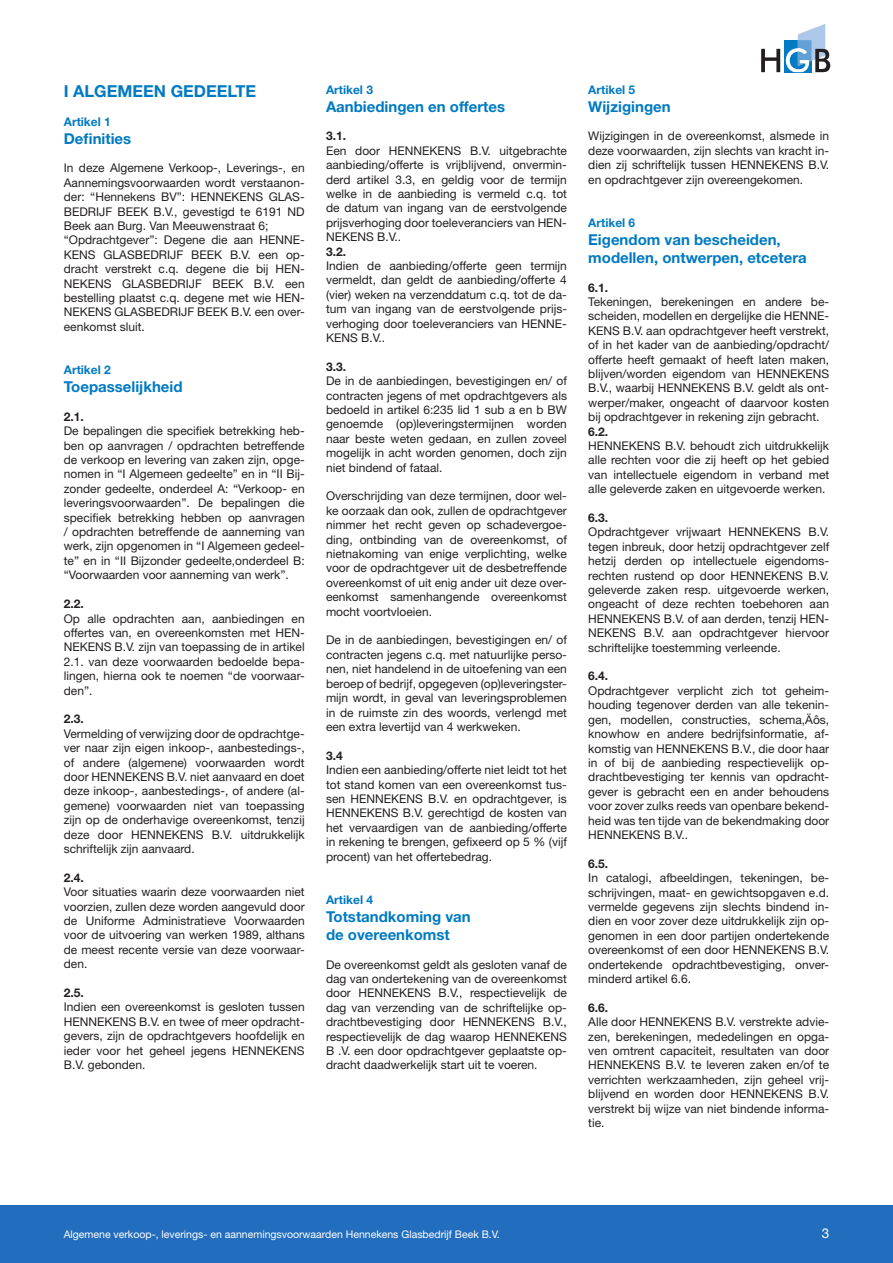
<style>
.page{position:relative;width:893px;height:1263px;background:#fff}
.page>*{position:absolute;margin:0;border:0;box-sizing:border-box;transform-origin:0 0}
.t1{font:700 16.5px "Helvetica Neue LT Std";color:#007ac2}
.t2{font:700 15px/18px "Helvetica Neue LT Std";color:#007ac2}
.t3{font:13.5px "Helvetica Neue LT Std";color:#fff}
.t4{font:12px/14.4px "Helvetica Neue LT Std";color:#231f20;text-align:justify}
.t5{font:700 12px "Helvetica Neue LT Std";color:#231f20}
.t6{font:700 12px "Helvetica Neue LT Std";color:#007ac2}
.t7{font:10.5px "Helvetica Neue LT Std";color:#fff}
</style>
<div class="page">
<div style="left:0;top:1205px;width:893px;height:58px;background:#226dbd"></div>
<div style="left:784px;top:40px;width:27px;height:32px;background:#007ac2"></div>
<svg style="left:761px;top:49px;width:19px;height:23px"></svg>
<svg style="left:786px;top:24px;width:44px;height:48px"></svg>
<h1 class="t1" style="left:64px;top:81px;width:194px">I ALGEMEEN GEDEELTE</h1>
<p class="t6" style="left:64px;top:114px;width:49px">Artikel 1</p>
<p class="t2" style="left:64px;top:129px;width:69px">Definities</p>
<p class="t4" style="left:64px;top:161px;width:242px;text-align:left">In deze Algemene Verkoop-, Leverings-, en Aannemingsvoorwaarden wordt verstaanon&shy;der: “Hennekens BV”: HENNEKENS GLAS-BEDRIJF BEEK B.V., gevestigd te 6191 ND Beek aan Burg. Van Meeuwenstraat 6; “Opdrachtgever”: Degene die aan HENNE-KENS GLASBEDRIJF BEEK B.V. een op&shy;dracht verstrekt c.q. degene die bij HEN-NEKENS GLASBEDRIJF BEEK B.V. een bestelling plaatst c.q. degene met wie HEN-NEKENS GLASBEDRIJF BEEK B.V. een over&shy;eenkomst sluit.</p>
<p class="t6" style="left:64px;top:362px;width:49px">Artikel 2</p>
<p class="t2" style="left:64px;top:377px;width:120px">Toepasselijkheid</p>
<p class="t5" style="left:64px;top:409px;width:22px">2.1.</p>
<p class="t4" style="left:64px;top:424px;width:242px">De bepalingen die specifiek betrekking heb&shy;ben op aanvragen / opdrachten betreffende de verkoop en levering van zaken zijn, opge&shy;nomen in “I Algemeen gedeelte” en in “II Bij&shy;zonder gedeelte, onderdeel A: “Verkoop- en leveringsvoorwaarden”. De bepalingen die specifiek betrekking hebben op aanvragen / opdrachten betreffende de aanneming van werk, zijn opgenomen in “I Algemeen gedeel&shy;te” en in “II Bijzonder gedeelte,onderdeel B: “Voorwaarden voor aanneming van werk”.</p>
<p class="t5" style="left:64px;top:596px;width:22px">2.2.</p>
<p class="t4" style="left:64px;top:611px;width:242px">Op alle opdrachten aan, aanbiedingen en offertes van, en overeenkomsten met HEN-NEKENS B.V. zijn van toepassing de in artikel 2.1. van deze voorwaarden bedoelde bepa&shy;lingen, hierna ook te noemen “de voorwaar&shy;den”.</p>
<p class="t5" style="left:64px;top:712px;width:22px">2.3.</p>
<p class="t4" style="left:64px;top:726px;width:242px">Vermelding of verwijzing door de opdrachtge&shy;ver naar zijn eigen inkoop-, aanbestedings-, of andere (algemene) voorwaarden wordt door HENNEKENS B.V. niet aanvaard en doet deze inkoop-, aanbestedings-, of andere (al&shy;gemene) voorwaarden niet van toepassing zijn op de onderhavige overeenkomst, tenzij deze door HENNEKENS B.V. uitdrukkelijk schriftelijk zijn aanvaard.</p>
<p class="t5" style="left:64px;top:870px;width:22px">2.4.</p>
<p class="t4" style="left:64px;top:884px;width:242px">Voor situaties waarin deze voorwaarden niet voorzien, zullen deze worden aangevuld door de Uniforme Administratieve Voorwaarden voor de uitvoering van werken 1989, althans de meest recente versie van deze voorwaar&shy;den.</p>
<p class="t5" style="left:64px;top:985px;width:22px">2.5.</p>
<p class="t4" style="left:64px;top:1000px;width:242px">Indien een overeenkomst is gesloten tussen HENNEKENS B.V. en twee of meer opdracht&shy;gevers, zijn de opdrachtgevers hoofdelijk en ieder voor het geheel jegens HENNEKENS B.V. gebonden.</p>
<p class="t6" style="left:326px;top:82px;width:49px">Artikel 3</p>
<p class="t2" style="left:326px;top:97px;width:181px">Aanbiedingen en offertes</p>
<p class="t5" style="left:326px;top:129px;width:22px">3.1.</p>
<p class="t4" style="left:326px;top:143px;width:242px">Een door HENNEKENS B.V. uitgebrachte aanbieding/offerte is vrijblijvend, onvermin&shy;derd artikel 3.3, en geldig voor de termijn welke in de aanbieding is vermeld c.q. tot de datum van ingang van de eerstvolgende prijsverhoging door toeleveranciers van HEN-NEKENS B.V..</p>
<p class="t5" style="left:326px;top:244px;width:22px">3.2.</p>
<p class="t4" style="left:326px;top:258px;width:242px">Indien de aanbieding/offerte geen termijn vermeldt, dan geldt de aanbieding/offerte 4 (vier) weken na verzenddatum c.q. tot de da&shy;tum van ingang van de eerstvolgende prijs&shy;verhoging door toeleveranciers van HENNE-KENS B.V..</p>
<p class="t5" style="left:326px;top:359px;width:22px">3.3.</p>
<p class="t4" style="left:326px;top:374px;width:242px">De in de aanbiedingen, bevestigingen en/ of contracten jegens of met opdrachtgevers als bedoeld in artikel 6:235 lid 1 sub a en b BW genoemde (op)leveringstermijnen worden naar beste weten gedaan, en zullen zoveel mogelijk in acht worden genomen, doch zijn niet bindend of fataal.</p>
<p class="t4" style="left:326px;top:489px;width:242px">Overschrijding van deze termijnen, door wel&shy;ke oorzaak dan ook, zullen de opdrachtgever nimmer het recht geven op schadevergoe&shy;ding, ontbinding van de overeenkomst, of nietnakoming van enige verplichting, welke voor de opdrachtgever uit de desbetreffende overeenkomst of uit enig ander uit deze over&shy;eenkomst samenhangende overeenkomst mocht voortvloeien.</p>
<p class="t4" style="left:326px;top:633px;width:242px">De in de aanbiedingen, bevestigingen en/ of contracten jegens c.q. met natuurlijke perso&shy;nen, niet handelend in de uitoefening van een beroep of bedrijf, opgegeven (op)leveringster&shy;mijn wordt, in geval van leveringsproblemen in de ruimste zin des woords, verlengd met een extra levertijd van 4 werkweken.</p>
<p class="t5" style="left:326px;top:748px;width:18px">3.4</p>
<p class="t4" style="left:326px;top:762px;width:242px">Indien een aanbieding/offerte niet leidt tot het tot stand komen van een overeenkomst tus&shy;sen HENNEKENS B.V. en opdrachtgever, is HENNEKENS B.V. gerechtigd de kosten van het vervaardigen van de aanbieding/offerte in rekening te brengen, gefixeerd op 5 % (vijf procent) van het offertebedrag.</p>
<p class="t6" style="left:326px;top:892px;width:49px">Artikel 4</p>
<p class="t2" style="left:326px;top:907px;width:146px">Totstandkoming van de overeenkomst</p>
<p class="t4" style="left:326px;top:957px;width:242px">De overeenkomst geldt als gesloten vanaf de dag van ondertekening van de overeenkomst door HENNEKENS B.V., respectievelijk de dag van verzending van de schriftelijke op&shy;drachtbevestiging door HENNEKENS B.V., respectievelijk de dag waarop HENNEKENS B .V. een door opdrachtgever geplaatste op&shy;dracht daadwerkelijk start uit te voeren.</p>
<p class="t6" style="left:588px;top:82px;width:49px">Artikel 5</p>
<p class="t2" style="left:588px;top:97px;width:84px">Wijzigingen</p>
<p class="t4" style="left:588px;top:129px;width:242px">Wijzigingen in de overeenkomst, alsmede in deze voorwaarden, zijn slechts van kracht in&shy;dien zij schriftelijk tussen HENNEKENS B.V. en opdrachtgever zijn overeengekomen.</p>
<p class="t6" style="left:588px;top:215px;width:49px">Artikel 6</p>
<p class="t2" style="left:588px;top:230px;width:220px">Eigendom van bescheiden, modellen, ontwerpen, etcetera</p>
<p class="t5" style="left:588px;top:280px;width:22px">6.1.</p>
<p class="t4" style="left:588px;top:294px;width:242px">Tekeningen, berekeningen en andere be&shy;scheiden, modellen en dergelijke die HENNE-KENS B.V. aan opdrachtgever heeft verstrekt, of in het kader van de aanbieding/opdracht/ offerte heeft gemaakt of heeft laten maken, blijven/worden eigendom van HENNEKENS B.V., waarbij HENNEKENS B.V. geldt als ont&shy;werper/maker, ongeacht of daarvoor kosten bij opdrachtgever in rekening zijn gebracht.</p>
<p class="t5" style="left:588px;top:424px;width:22px">6.2.</p>
<p class="t4" style="left:588px;top:438px;width:242px">HENNEKENS B.V. behoudt zich uitdrukkelijk alle rechten voor die zij heeft op het gebied van intellectuele eigendom in verband met alle geleverde zaken en uitgevoerde werken.</p>
<p class="t5" style="left:588px;top:510px;width:22px">6.3.</p>
<p class="t4" style="left:588px;top:525px;width:242px">Opdrachtgever vrijwaart HENNEKENS B.V. tegen inbreuk, door hetzij opdrachtgever zelf hetzij derden op intellectuele eigendoms&shy;rechten rustend op door HENNEKENS B.V. geleverde zaken resp. uitgevoerde werken, ongeacht of deze rechten toebehoren aan HENNEKENS B.V. of aan derden, tenzij HEN-NEKENS B.V. aan opdrachtgever hiervoor schriftelijke toestemming verleende.</p>
<p class="t5" style="left:588px;top:669px;width:22px">6.4.</p>
<p class="t4" style="left:588px;top:683px;width:242px">Opdrachtgever verplicht zich tot geheim&shy;houding tegenover derden van alle tekenin&shy;gen, modellen, constructies, schema‚Äôs, knowhow en andere bedrijfsinformatie, af&shy;komstig van HENNEKENS B.V., die door haar in of bij de aanbieding respectievelijk op&shy;drachtbevestiging ter kennis van opdracht&shy;gever is gebracht een en ander behoudens voor zover zulks reeds van openbare bekend&shy;heid was ten tijde van de bekendmaking door HENNEKENS B.V..</p>
<p class="t5" style="left:588px;top:856px;width:22px">6.5.</p>
<p class="t4" style="left:588px;top:870px;width:242px">In catalogi, afbeeldingen, tekeningen, be&shy;schrijvingen, maat- en gewichtsopgaven e.d. vermelde gegevens zijn slechts bindend in&shy;dien en voor zover deze uitdrukkelijk zijn op&shy;genomen in een door partijen ondertekende overeenkomst of een door HENNEKENS B.V. ondertekende opdrachtbevestiging, onver&shy;minderd artikel 6.6.</p>
<p class="t5" style="left:588px;top:1000px;width:22px">6.6.</p>
<p class="t4" style="left:588px;top:1014px;width:242px">Alle door HENNEKENS B.V. verstrekte advie&shy;zen, berekeningen, mededelingen en opga&shy;ven omtrent capaciteit, resultaten van door HENNEKENS B.V. te leveren zaken en/of te verrichten werkzaamheden, zijn geheel vrij&shy;blijvend en worden door HENNEKENS B.V. verstrekt bij wijze van niet bindende informa&shy;tie.</p>
<p class="t7" style="left:64px;top:1228px;width:438px">Algemene verkoop-, leverings- en aannemingsvoorwaarden Hennekens Glasbedrijf Beek B.V.</p>
<p class="t3" style="left:822px;top:1225px;width:9px">3</p>
</div>
